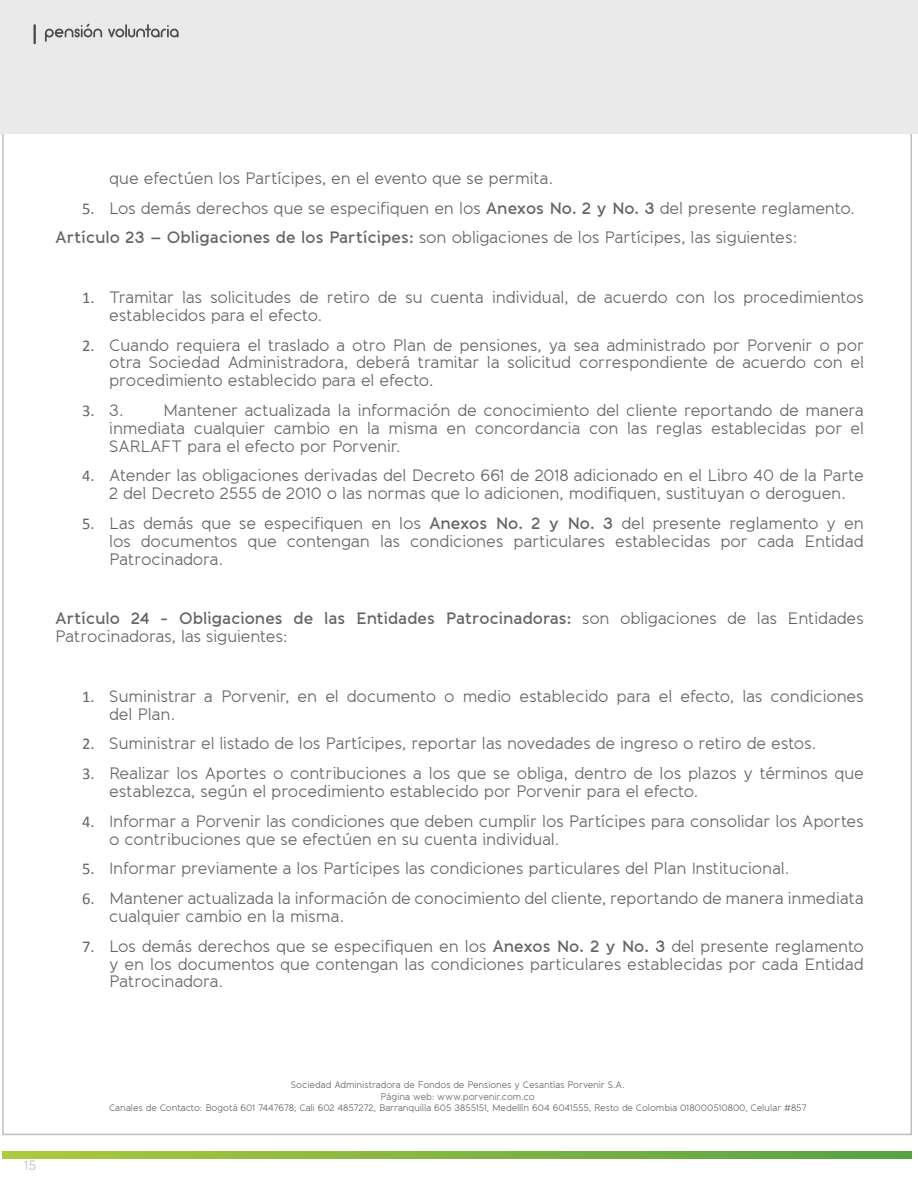
<style>
.page{position:relative;width:918px;height:1188px;background:#fff}
.page>*{position:absolute;margin:0;border:0;box-sizing:border-box;transform-origin:0 0}
.t1{font:16.5px/17.9px "Banda";letter-spacing:-.01em;color:#656365}
.t2{font:16.5px "Calibri";color:#656365}
.t3{font:13.5px "Banda";color:#c0bfc1}
.t4{font:9.45px/11.2px "Banda";letter-spacing:-.01em;color:#656365;text-align:center}
.s1{font-family:"Calibri"}
.s2{font-weight:600}
.s3{font-family:"Banda"}
</style>
<div class="page">
<div style="left:0;top:0;width:918px;height:134px;background:#ebeaea"></div>
<hr style="left:34px;top:24px;width:2px;height:20px;background:#4e4b4c">
<svg style="left:45px;top:24px;width:57px;height:18px"></svg>
<svg style="left:108px;top:24px;width:71px;height:13px"></svg>
<svg style="left:3px;top:1151px;width:908px;height:8px;background:#81b540"></svg>
<p class="t1" style="left:109px;top:169px;width:445px">que efectúen los Partícipes, en el evento que se permita.</p>
<p class="t1" style="left:55px;top:193px;width:801px;line-height:29.8px;text-indent:27px"><span class="s1">5.</span> Los demás derechos que se especifiquen en los <span class="s2">Anexos No. 2 y No. 3</span> del presente reglamento.<br><span class="s2">Artículo 23 – Obligaciones de los Partícipes:</span> son obligaciones de los Partícipes, las siguientes:</p>
<p class="t1" style="left:109px;top:288px;width:756px;text-indent:-27px"><span class="s1">1.</span> Tramitar las solicitudes de retiro de su cuenta individual, de acuerdo con los procedimientos establecidos para el efecto.</p>
<p class="t1" style="left:109px;top:336px;width:756px;text-align:justify;text-indent:-27px"><span class="s1">2.</span> Cuando requiera el traslado a otro Plan de pensiones, ya sea administrado por Porvenir o por otra Sociedad Administradora, deberá tramitar la solicitud correspondiente de acuerdo con el procedimiento establecido para el efecto.</p>
<p class="t2" style="left:82px;top:400px;width:43px">3. <span class="s3">3.</span></p>
<p class="t1" style="left:109px;top:401px;width:756px;text-align:justify;text-indent:54px">Mantener actualizada la información de conocimiento del cliente reportando de manera inmediata cualquier cambio en la misma en concordancia con las reglas establecidas por el SARLAFT para el efecto por Porvenir.</p>
<p class="t1" style="left:82px;top:467px;width:783px;text-align:center"><span class="s1">4.</span> Atender las obligaciones derivadas del Decreto 661 de 2018 adicionado en el Libro 40 de la Parte<br>2 del Decreto 2555 de 2010 o las normas que lo adicionen, modifiquen, sustituyan o deroguen.</p>
<p class="t1" style="left:109px;top:514px;width:756px;text-align:justify;text-indent:-27px"><span class="s1">5.</span> Las demás que se especifiquen en los <span class="s2">Anexos No. 2 y No. 3</span> del presente reglamento y en los documentos que contengan las condiciones particulares establecidas por cada Entidad Patrocinadora.</p>
<p class="t1" style="left:55px;top:610px;width:810px"><span class="s2">Artículo 24 - Obligaciones de las Entidades Patrocinadoras:</span> son obligaciones de las Entidades<br>Patrocinadoras, las siguientes:</p>
<p class="t1" style="left:109px;top:687px;width:756px;text-indent:-27px"><span class="s1">1.</span> Suministrar a Porvenir, en el documento o medio establecido para el efecto, las condiciones del Plan.</p>
<p class="t1" style="left:82px;top:735px;width:735px"><span class="s1">2.</span> Suministrar el listado de los Partícipes, reportar las novedades de ingreso o retiro de estos.</p>
<p class="t1" style="left:109px;top:764px;width:756px;text-indent:-27px"><span class="s1">3.</span> Realizar los Aportes o contribuciones a los que se obliga, dentro de los plazos y términos que establezca, según el procedimiento establecido por Porvenir para el efecto.</p>
<p class="t1" style="left:109px;top:812px;width:756px;text-indent:-27px"><span class="s1">4.</span> Informar a Porvenir las condiciones que deben cumplir los Partícipes para consolidar los Aportes o contribuciones que se efectúen en su cuenta individual.</p>
<p class="t1" style="left:82px;top:860px;width:708px"><span class="s1">5.</span> Informar previamente a los Partícipes las condiciones particulares del Plan Institucional.</p>
<p class="t1" style="left:109px;top:890px;width:756px;text-indent:-27px"><span class="s1">6.</span> Mantener actualizada la información de conocimiento del cliente, reportando de manera inmediata cualquier cambio en la misma.</p>
<p class="t1" style="left:109px;top:937px;width:756px;text-align:justify;text-indent:-27px"><span class="s1">7.</span> Los demás derechos que se especifiquen en los <span class="s2">Anexos No. 2 y No. 3</span> del presente reglamento y en los documentos que contengan las condiciones particulares establecidas por cada Entidad Patrocinadora.</p>
<p class="t3" style="left:24px;top:1157px;width:13px">15</p>
<p class="t4" style="left:109px;top:1080px;width:699px">Sociedad Administradora de Fondos de Pensiones y Cesantías Porvenir S.A.<br>Página web: www.porvenir.com.co<br>Canales de Contacto: Bogotá 601 7447678; Cali 602 4857272, Barranquilla 605 3855151, Medellín 604 6041555, Resto de Colombia 018000510800, Celular #857</p>
</div>
